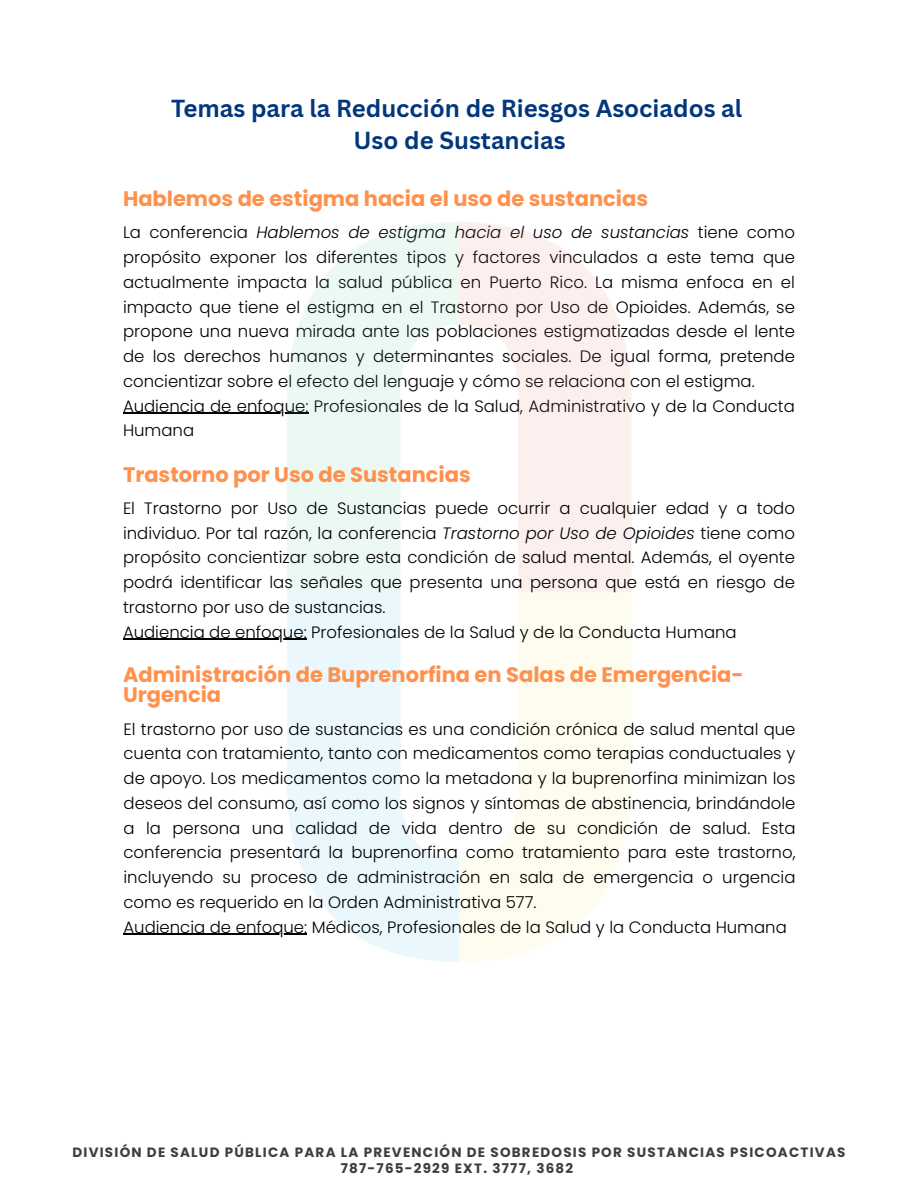
<style>
.page{position:relative;width:918px;height:1188px;background:#fff}
.page>*{position:absolute;margin:0;border:0;box-sizing:border-box;transform-origin:0 0}
.t1{font:700 24px/32.7px "Canva Sans";color:#02377d;text-align:center}
.t2{font:700 21px/20.2px "Poppins";color:#ff914d}
.t3{font:300 16.5px/24.8px "Poppins";color:#000;text-align:justify}
.t4{font:700 13.5px "Poppins";letter-spacing:.09em;color:#423c3d}
.s1{font-style:italic}
</style>
<div class="page">
<hr style="left:123px;top:413px;width:185px;height:1px;background:#000">
<img style="left:275px;top:222px;width:357px;height:740px">
<hr style="left:123px;top:639px;width:184px;height:1px;background:#000">
<hr style="left:124px;top:934px;width:183px;height:1px;background:#000">
<h1 class="t1" style="left:171px;top:91px;width:573px">Temas para la Reducción de Riesgos Asociados al<br>Uso de Sustancias</h1>
<h2 class="t2" style="left:123px;top:189px;width:527px">Hablemos de estigma hacia el uso de sustancias</h2>
<h1 class="t3" style="left:123px;top:220px;width:673px">La conferencia <span class="s1">Hablemos de estigma hacia el uso de sustancias</span> tiene como propósito exponer los diferentes tipos y factores vinculados a este tema que actualmente impacta la salud pública en Puerto Rico. La misma enfoca en el impacto que tiene el estigma en el Trastorno por Uso de Opioides. Además, se propone una nueva mirada ante las poblaciones estigmatizadas desde el lente de los derechos humanos y determinantes sociales. De igual forma, pretende concientizar sobre el efecto del lenguaje y cómo se relaciona con el estigma.</h1>
<p class="t3" style="left:123px;top:394px;width:673px">Audiencia de enfoque: Profesionales de la Salud, Administrativo y de la Conducta<br>Humana</p>
<h3 class="t2" style="left:123px;top:464px;width:349px">Trastorno por Uso de Sustancias</h3>
<p class="t3" style="left:123px;top:496px;width:673px">El Trastorno por Uso de Sustancias puede ocurrir a cualquier edad y a todo individuo. Por tal razón, la conferencia <span class="s1">Trastorno por Uso de Opioides</span> tiene como propósito concientizar sobre esta condición de salud mental. Además, el oyente podrá identificar las señales que presenta una persona que está en riesgo de trastorno por uso de sustancias.</p>
<p class="t3" style="left:123px;top:619px;width:615px">Audiencia de enfoque: Profesionales de la Salud y de la Conducta Humana</p>
<p class="t2" style="left:123px;top:665px;width:622px">Administración de Buprenorfina en Salas de Emergencia-<br>Urgencia</p>
<p class="t3" style="left:124px;top:717px;width:673px;text-align:left">El trastorno por uso de sustancias es una condición crónica de salud mental que cuenta con tratamiento, tanto con medicamentos como terapias conductuales y de apoyo. Los medicamentos como la metadona y la buprenorfina minimizan los deseos del consumo, así como los signos y síntomas de abstinencia, brindándole a la persona una calidad de vida dentro de su condición de salud. Esta conferencia presentará la buprenorfina como tratamiento para este trastorno, incluyendo su proceso de administración en sala de emergencia o urgencia como es requerido en la Orden Administrativa 577.<br>Audiencia de enfoque: Médicos, Profesionales de la Salud y la Conducta Humana</p>
<h3 class="t4" style="left:72px;top:1143px;width:774px">DIVISIÓN DE SALUD PÚBLICA PARA LA PREVENCIÓN DE SOBREDOSIS POR SUSTANCIAS PSICOACTIVAS</h3>
<h2 class="t4" style="left:341px;top:1158px;width:234px">787-765-2929 EXT. 3777, 3682</h2>
</div>
